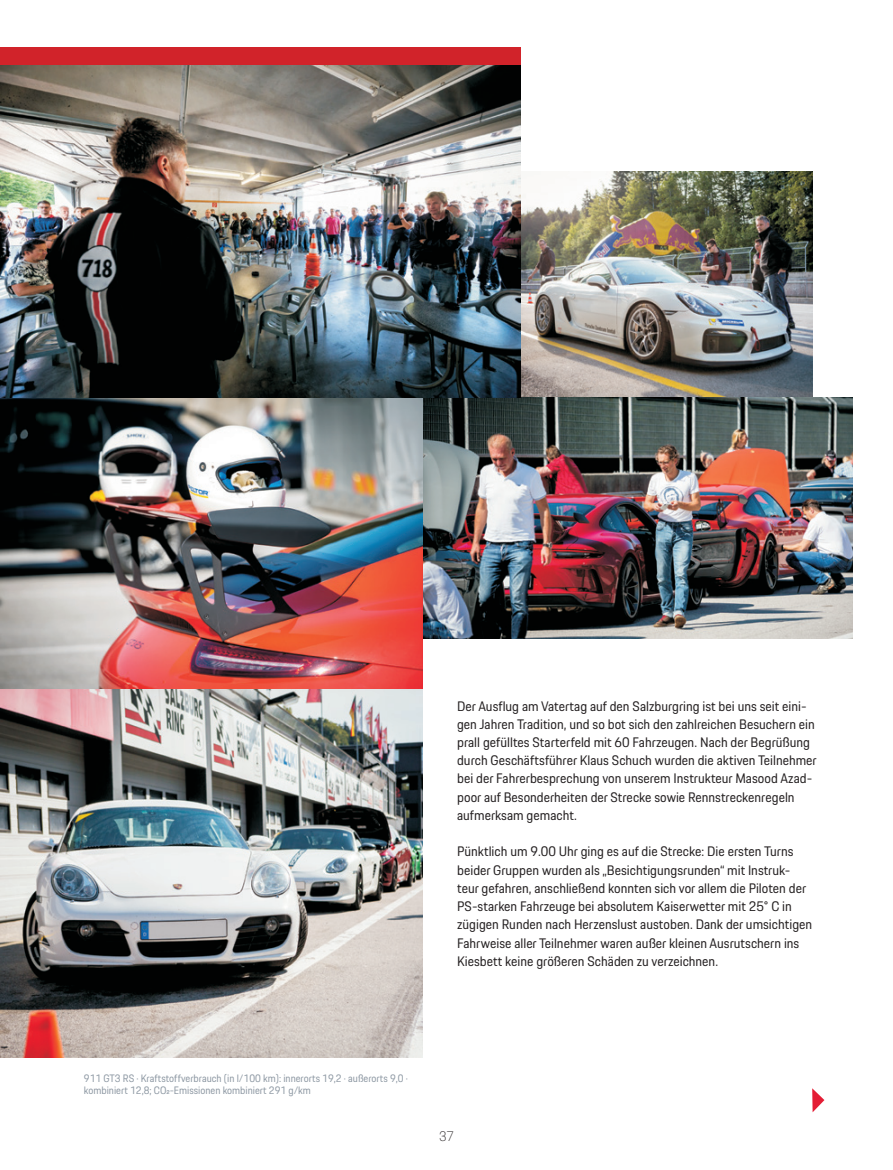
<style>
.page{position:relative;width:893px;height:1170px;background:#fff}
.page>*{position:absolute;margin:0;border:0;box-sizing:border-box;transform-origin:0 0}
.Fließtext{font:13.5px/18.3px "Porsche Next";color:#231f20}
.t1{font:100 13.5px "Porsche Next";color:#231f20}
.Verbrauchswerte{font:10.5px/12px "Porsche Next";color:#8c97a2}
</style>
<div class="page">
<img style="left:521px;top:172px;width:291px;height:225px">
<img style="left:422px;top:397px;width:431px;height:241px">
<img style="left:0;top:397px;width:422px;height:292px">
<img style="left:0;top:65px;width:521px;height:332px">
<img style="left:0;top:689px;width:422px;height:367px">
<div style="left:0;top:48px;width:521px;height:17px;background:#d1232a"></div>
<svg style="left:812px;top:1088px;width:12px;height:24px"></svg>
<p class="Fließtext" style="left:457px;top:696px;width:361px">Der Ausflug am Vatertag auf den Salzburgring ist bei uns seit eini&shy;gen Jahren Tradition, und so bot sich den zahlreichen Besuchern ein prall gefülltes Starterfeld mit 60 Fahrzeugen. Nach der Begrüßung durch Geschäftsführer Klaus Schuch wurden die aktiven Teilnehmer bei der Fahrerbesprechung von unserem Instrukteur Masood Azad&shy;poor auf Besonderheiten der Strecke sowie Rennstreckenregeln aufmerksam gemacht.</p>
<p class="Fließtext" style="left:457px;top:842px;width:357px">Pünktlich um 9.00 Uhr ging es auf die Strecke: Die ersten Turns beider Gruppen wurden als „Besichtigungsrunden“ mit Instruk&shy;teur gefahren, anschließend konnten sich vor allem die Piloten der PS-starken Fahrzeuge bei absolutem Kaiserwetter mit 25° C in zügigen Runden nach Herzenslust austoben. Dank der umsichtigen Fahrweise aller Teilnehmer waren außer kleinen Ausrutschern ins Kiesbett keine größeren Schäden zu verzeichnen.</p>
<p class="Verbrauchswerte" style="left:84px;top:1071px;width:326px">911 GT3 RS · Kraftstoffverbrauch (in l/100 km): innerorts 19,2 · außerorts 9,0 · kombiniert 12,8; CO2-Emissionen kombiniert 291 g/km</p>
<p class="t1" style="left:439px;top:1127px;width:16px">37</p>
</div>
